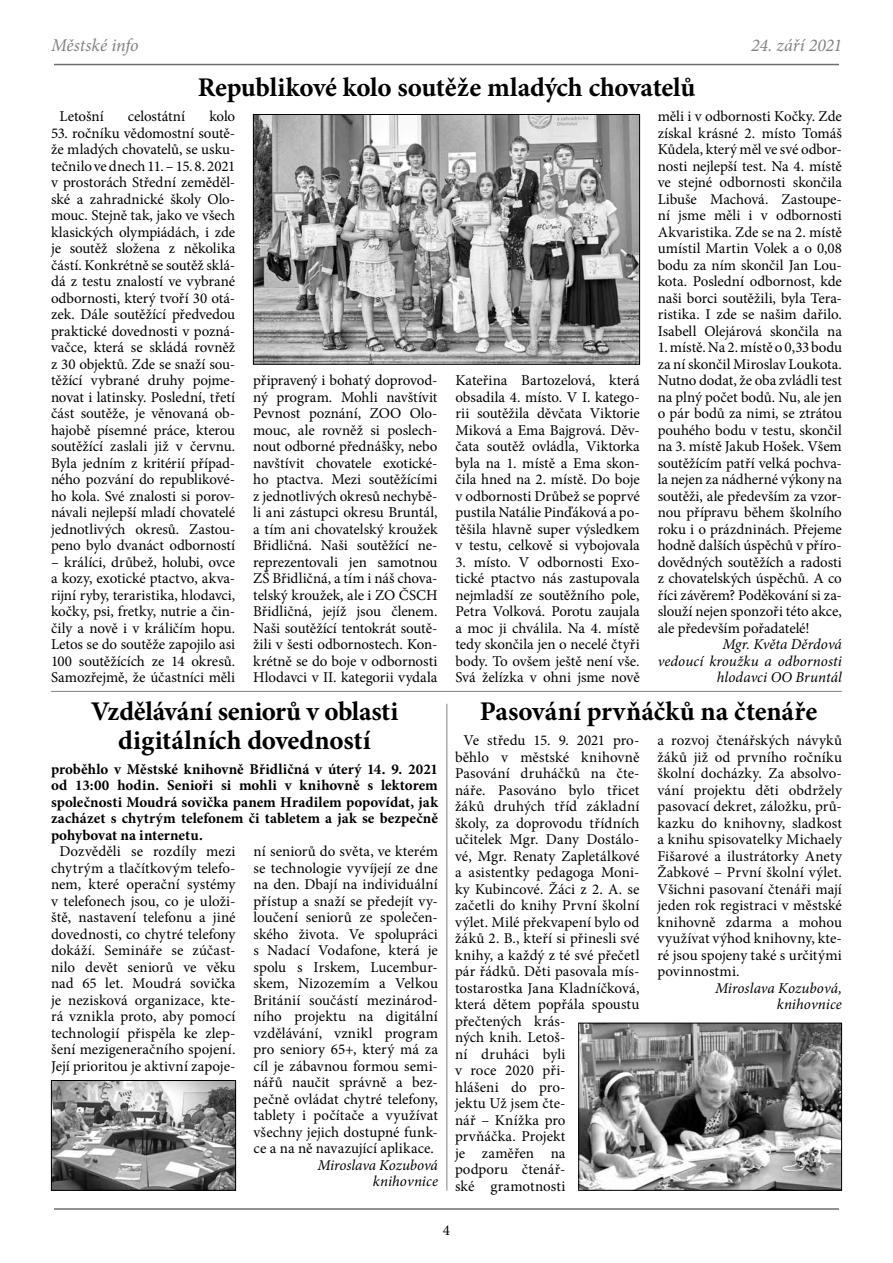
<style>
.page{position:relative;width:893px;height:1263px;background:#fff}
.page>*{position:absolute;margin:0;border:0;box-sizing:border-box;transform-origin:0 0}
.t1{font:700 27px/28.5px "Minion Pro";letter-spacing:-.005em;color:#000;text-align:center}
.t2{font:italic 18px "Minion Pro";letter-spacing:-.005em;color:#808285}
.t3{font:15px/16.5px "Minion Pro";letter-spacing:.005em;color:#000;text-align:justify}
.t4{font:700 15px/16.5px "Minion Pro";letter-spacing:.005em;color:#000;text-align:justify}
.t5{font:italic 15px/16.5px "Minion Pro";letter-spacing:.005em;color:#000;text-align:right}
</style>
<div class="page">
<hr style="left:51px;top:691px;width:791px;height:1px;background:#808285">
<img style="left:255px;top:116px;width:383px;height:247px">
<div style="left:253px;top:114px;width:387px;height:251px;border:1px solid #000"></div>
<img style="left:53px;top:1082px;width:181px;height:107px">
<div style="left:51px;top:1080px;width:185px;height:111px;border:1px solid #000"></div>
<img style="left:580px;top:1025px;width:260px;height:164px">
<div style="left:578px;top:1023px;width:264px;height:168px;border:1px solid #000"></div>
<hr style="left:446px;top:704px;width:1px;height:487px;background:#808285">
<hr style="left:54px;top:1208px;width:785px;height:2px;background:#6d6e71">
<hr style="left:54px;top:64px;width:785px;height:1px;background:#6d6e71">
<p class="t2" style="left:51px;top:33px;width:89px">Městské info</p>
<p class="t2" style="left:751px;top:33px;width:92px">24. září 2021</p>
<h1 class="t1" style="left:198px;top:73px;width:499px">Republikové kolo soutěže mladých chovatelů</h1>
<p class="t3" style="left:60px;top:108px;width:46px">Letošní</p>
<p class="t3" style="left:128px;top:108px;width:59px">celostátní</p>
<p class="t3" style="left:209px;top:108px;width:27px">kolo</p>
<p class="t3" style="left:51px;top:125px;width:186px">53. ročníku vědomostní soutě&shy;že mladých chovatelů, se usku&shy;tečnilo ve dnech 11. – 15. 8. 2021 v prostorách Střední zeměděl&shy;ské a zahradnické školy Olo&shy;mouc. Stejně tak, jako ve všech klasických olympiádách, i zde je soutěž složena z několika částí. Konkrétně se soutěž sklá&shy;dá z testu znalostí ve vybrané odbornosti, který tvoří 30 otá&shy;zek. Dále soutěžící předvedou praktické dovednosti v pozná&shy;vačce, která se skládá rovněž z 30 objektů. Zde se snaží sou&shy;těžící vybrané druhy pojme&shy;novat i latinsky. Poslední, třetí část soutěže, je věnovaná ob&shy;hajobě písemné práce, kterou soutěžící zaslali již v červnu.<br>Byla jedním z kritérií případ&shy;ného pozvání do republikové&shy;ho kola. Své znalosti si porov&shy;návali nejlepší mladí chovatelé jednotlivých okresů. Zastou&shy;peno bylo dvanáct odborností</p>
<p class="t3" style="left:51px;top:554px;width:186px">– králíci, drůbež, holubi, ovce a kozy, exotické ptactvo, akva&shy;rijní ryby, teraristika, hlodavci, kočky, psi, fretky, nutrie a čin&shy;čily a nově i v králičím hopu.<br>Letos se do soutěže zapojilo asi 100 soutěžících ze 14 okresů.<br>Samozřejmě, že účastníci měli</p>
<p class="t3" style="left:253px;top:372px;width:186px">připravený i bohatý doprovod&shy;ný program. Mohli navštívit Pevnost poznání, ZOO Olo&shy;mouc, ale rovněž si poslech&shy;nout odborné přednášky, nebo navštívit chovatele exotické&shy;ho ptactva. Mezi soutěžícími z jednotlivých okresů nechybě&shy;li ani zástupci okresu Bruntál, a tím ani chovatelský kroužek Břidličná. Naši soutěžící ne&shy;reprezentovali jen samotnou ZŠ Břidličná, a tím i náš chova&shy;telský kroužek, ale i ZO ČSCH Břidličná, jejíž jsou členem.<br>Naši soutěžící tentokrát soutě&shy;žili v šesti odbornostech. Kon&shy;krétně se do boje v odbornosti Hlodavci v II. kategorii vydala</p>
<p class="t3" style="left:455px;top:372px;width:186px">Kateřina Bartozelová, která obsadila 4. místo. V I. katego&shy;rii soutěžila děvčata Viktorie Miková a Ema Bajgrová. Děv&shy;čata soutěž ovládla, Viktorka byla na 1. místě a Ema skon&shy;čila hned na 2. místě. Do boje v odbornosti Drůbež se poprvé pustila Natálie Pinďáková a po&shy;těšila hlavně super výsledkem v testu, celkově si vybojovala</p>
<p class="t3" style="left:455px;top:554px;width:186px">3. místo. V odbornosti Exo&shy;tické ptactvo nás zastupovala nejmladší ze soutěžního pole, Petra Volková. Porotu zaujala a moc ji chválila. Na 4. místě tedy skončila jen o necelé čtyři body. To ovšem ještě není vše.<br>Svá želízka v ohni jsme nově</p>
<p class="t3" style="left:658px;top:108px;width:186px">měli i v odbornosti Kočky. Zde získal krásné 2. místo Tomáš Kůdela, který měl ve své odbor&shy;nosti nejlepší test. Na 4. místě ve stejné odbornosti skončila Libuše Machová. Zastoupe&shy;ní jsme měli i v odbornosti Akvaristika. Zde se na 2. místě umístil Martin Volek a o 0,08 bodu za ním skončil Jan Lou&shy;kota. Poslední odbornost, kde naši borci soutěžili, byla Tera&shy;ristika. I zde se našim dařilo.<br>Isabell Olejárová skončila na</p>
<p class="t3" style="left:658px;top:339px;width:186px">1. místě. Na 2. místě o 0,33 bodu za ní skončil Miroslav Loukota.<br>Nutno dodat, že oba zvládli test na plný počet bodů. Nu, ale jen o pár bodů za nimi, se ztrátou pouhého bodu v testu, skončil na 3. místě Jakub Hošek. Všem soutěžícím patří velká pochva&shy;la nejen za nádherné výkony na soutěži, ale především za vzor&shy;nou přípravu během školního roku i o prázdninách. Přejeme hodně dalších úspěchů v příro&shy;dovědných soutěžích a radosti z chovatelských úspěchů. A co říci závěrem? Poděkování si za&shy;slouží nejen sponzoři této akce, ale především pořadatelé!</p>
<p class="t5" style="left:658px;top:636px;width:186px">Mgr. Květa Děrdová<br>vedoucí kroužku a odbornosti hlodavci OO Bruntál</p>
<h1 class="t1" style="left:91px;top:697px;width:309px">Vzdělávání seniorů v oblasti digitálních dovedností</h1>
<p class="t4" style="left:51px;top:760px;width:388px">proběhlo v Městské knihovně Břidličná v úterý 14. 9. 2021 od 13:00 hodin. Senioři si mohli v knihovně s lektorem společnosti Moudrá sovička panem Hradilem popovídat, jak zacházet s chytrým telefonem či tabletem a jak se bezpečně pohybovat na internetu.</p>
<p class="t3" style="left:51px;top:843px;width:186px;text-align:center">Dozvěděli se rozdíly mezi chytrým a tlačítkovým telefo&shy;nem, které operační systémy v telefonech jsou, co je uloži&shy;ště, nastavení telefonu a jiné dovednosti, co chytré telefony dokáží. Semináře se zúčast&shy;nilo devět seniorů ve věku nad 65 let. Moudrá sovička je nezisková organizace, kte&shy;rá vznikla proto, aby pomocí technologií přispěla ke zlep&shy;šení mezigeneračního spojení.<br>Její prioritou je aktivní zapoje-</p>
<p class="t3" style="left:253px;top:843px;width:186px">ní seniorů do světa, ve kterém se technologie vyvíjejí ze dne na den. Dbají na individuální přístup a snaží se předejít vy&shy;loučení seniorů ze společen&shy;ského života. Ve spolupráci s Nadací Vodafone, která je spolu s Irskem, Lucembur&shy;skem, Nizozemím a Velkou Británií součástí mezinárod&shy;ního projektu na digitální vzdělávání, vznikl program pro seniory 65+, který má za cíl je zábavnou formou semi&shy;nářů naučit správně a bez&shy;pečně ovládat chytré telefony, tablety i počítače a využívat všechny jejich dostupné funk&shy;ce a na ně navazující aplikace.</p>
<p class="t5" style="left:317px;top:1157px;width:122px">Miroslava Kozubová knihovnice</p>
<h1 class="t1" style="left:480px;top:697px;width:339px">Pasování prvňáčků na čtenáře</h1>
<p class="t3" style="left:455px;top:732px;width:186px;text-align:left;text-indent:9px">Ve středu 15. 9. 2021 pro&shy;běhlo v městské knihovně<br>Pasování druháčků na čte&shy;náře. Pasováno bylo třicet žáků druhých tříd základní školy, za doprovodu třídních učitelek Mgr. Dany Dostálo&shy;vé, Mgr. Renaty Zapletálkové a asistentky pedagoga Moni&shy;ky Kubincové. Žáci z 2. A. se začetli do knihy První školní výlet. Milé překvapení bylo od žáků 2. B., kteří si přinesli své knihy, a každý z té své přečetl pár řádků. Děti pasovala mís&shy;tostarostka Jana Kladníčková, která dětem popřála spoustu přečtených krás-<br>ných knih. Letoš-<br>ní druháci byli<br>v roce 2020 při-<br>hlášeni do pro-<br>jektu Už jsem čte-<br>nář – Knížka pro<br>prvňáčka. Projekt<br>je zaměřen na<br>podporu čtenář-<br>ské gramotnosti</p>
<p class="t3" style="left:657px;top:732px;width:186px">a rozvoj čtenářských návyků žáků již od prvního ročníku školní docházky. Za absolvo&shy;vání projektu děti obdržely pasovací dekret, záložku, prů&shy;kazku do knihovny, sladkost a knihu spisovatelky Michaely Fišarové a ilustrátorky Anety Žabkové – První školní výlet.<br>Všichni pasovaní čtenáři mají jeden rok registraci v městské knihovně zdarma a mohou využívat výhod knihovny, kte&shy;ré jsou spojeny také s určitými povinnostmi.</p>
<p class="t5" style="left:715px;top:980px;width:128px">Miroslava Kozubová, knihovnice</p>
<p class="t3" style="left:443px;top:1221px;width:9px">4</p>
</div>
